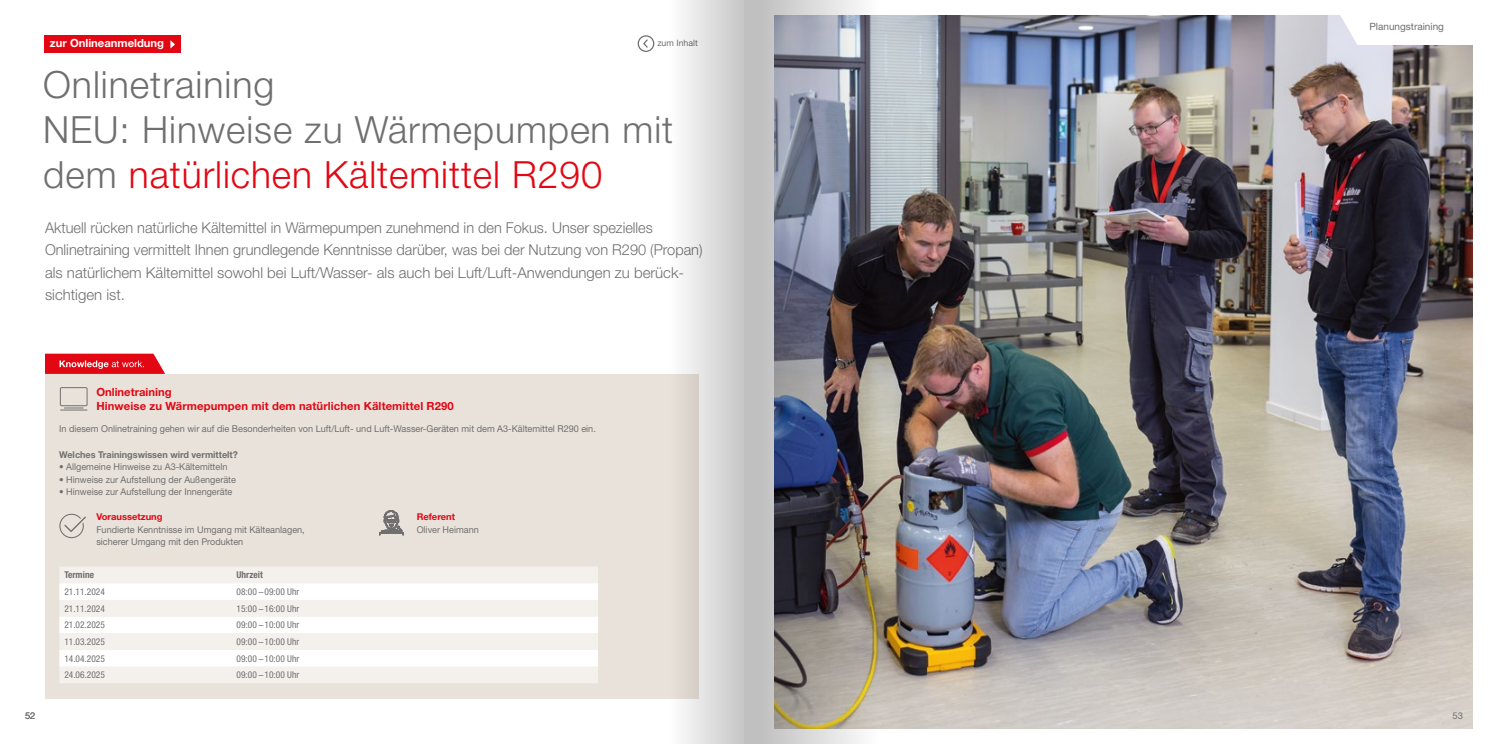
<style>
.page{position:relative;width:1488px;height:744px;background:#fff}
.page>*{position:absolute;margin:0;border:0;box-sizing:border-box;transform-origin:0 0}
.t1{font:300 37.5px/45px "Helvetica Neue LT Pro";letter-spacing:.025em;color:#706f6f}
.t2{font:300 15px/22.5px "Helvetica Neue LT Pro";color:#706f6f}
.t3{font:700 11.25px/13.5px "Helvetica Neue LT Pro";letter-spacing:.01em;color:#e30613}
.t4{font:700 11.25px "Helvetica Neue LT Pro";color:#fff}
.t5{font:10px "Helvetica Neue LT Pro";color:#706f6f}
.t6{font:9.38px/12.5px "Helvetica Neue LT Pro";color:#706f6f}
.t7{font:condensed 9.38px "Helvetica Neue LT Pro";color:#706f6f}
.t8{font:700 9.38px "Helvetica Neue LT Pro";color:#706f6f}
.t9{font:700 9.38px "Helvetica Neue LT Pro";color:#e30613}
.t10{font:700 condensed 9.38px "Helvetica Neue LT Pro";color:#706f6f}
.t11{font:8.75px "Helvetica Neue LT Pro";color:#706f6f}
.s1{color:#e30613}
</style>
<div class="page">
<img style="left:885px;top:16px;width:587px;height:712px">
<svg style="left:1339px;top:15px;width:133px;height:30px"></svg>
<div style="left:45px;top:374px;width:654px;height:324px;background:#e8e2da"></div>
<svg style="left:45px;top:354px;width:120px;height:20px;background:#e62732"></svg>
<svg style="left:379px;top:510px;width:25px;height:25px"></svg>
<div style="left:59px;top:567px;width:528px;height:116px;background:#f4f0ec"></div>
<svg style="left:59px;top:583px;width:528px;height:84px;background:#faf8f6"></svg>
<svg style="left:59px;top:514px;width:27px;height:24px"></svg>
<div style="left:60px;top:387px;width:27px;height:19px;border:1px solid #706f6f"></div>
<svg style="left:61px;top:407px;width:26px;height:3px"></svg>
<div style="left:45px;top:35px;width:136px;height:17px;background:#e30613"></div>
<svg style="left:170px;top:40px;width:5px;height:9px"></svg>
<svg style="left:587px;top:0;width:157px;height:744px"></svg>
<img style="left:744px;top:0;width:141px;height:744px">
<p class="t4" style="left:50px;top:36px;width:116px">zur Onlineanmeldung</p>
<p class="t11" style="left:657px;top:38px;width:42px">zum Inhalt</p>
<h1 class="t1" style="left:43px;top:61px;width:631px">Onlinetraining<br>NEU: Hinweise zu Wärmepumpen mit dem <span class="s1">natürlichen Kältemittel R290</span></h1>
<p class="t2" style="left:45px;top:216px;width:659px">Aktuell rücken natürliche Kältemittel in Wärmepumpen zunehmend in den Fokus. Unser spezielles Onlinetraining vermittelt Ihnen grundlegende Kenntnisse darüber, was bei der Nutzung von R290 (Propan) als natürlichem Kältemittel sowohl bei Luft/Wasser- als auch bei Luft/Luft-Anwendungen zu berück&shy;sichtigen ist.</p>
<p class="t3" style="left:96px;top:385px;width:359px">Onlinetraining<br>Hinweise zu Wärmepumpen mit dem natürlichen Kältemittel R290</p>
<p class="t6" style="left:59px;top:422px;width:538px">In diesem Onlinetraining gehen wir auf die Besonderheiten von Luft/Luft- und Luft-Wasser-Geräten mit dem A3-Kältemittel R290 ein.</p>
<p class="t8" style="left:59px;top:448px;width:180px">Welches Trainingswissen wird vermittelt?</p>
<p class="t6" style="left:59px;top:460px;width:170px">• Allgemeine Hinweise zu A3-Kältemitteln</p>
<p class="t6" style="left:59px;top:473px;width:178px">• Hinweise zur Aufstellung der Außengeräte</p>
<p class="t6" style="left:59px;top:485px;width:175px">• Hinweise zur Aufstellung der Innengeräte</p>
<p class="t9" style="left:96px;top:511px;width:68px">Voraussetzung</p>
<p class="t6" style="left:96px;top:523px;width:210px">Fundierte Kenntnisse im Umgang mit Kälteanlagen, sicherer Umgang mit den Produkten</p>
<p class="t9" style="left:417px;top:511px;width:40px">Referent</p>
<p class="t6" style="left:417px;top:523px;width:64px">Oliver Heimann</p>
<p class="t10" style="left:64px;top:569px;width:31px">Termine</p>
<p class="t10" style="left:237px;top:569px;width:28px">Uhrzeit</p>
<p class="t7" style="left:64px;top:586px;width:42px">21.11.2024</p>
<p class="t7" style="left:237px;top:586px;width:64px">08:00 – 09:00 Uhr</p>
<p class="t7" style="left:64px;top:603px;width:42px">21.11.2024</p>
<p class="t7" style="left:237px;top:603px;width:64px">15:00 – 16:00 Uhr</p>
<p class="t7" style="left:64px;top:619px;width:42px">21.02.2025</p>
<p class="t7" style="left:237px;top:619px;width:64px">09:00 – 10:00 Uhr</p>
<p class="t7" style="left:64px;top:636px;width:42px">11.03.2025</p>
<p class="t7" style="left:237px;top:636px;width:64px">09:00 – 10:00 Uhr</p>
<p class="t7" style="left:64px;top:653px;width:42px">14.04.2025</p>
<p class="t7" style="left:237px;top:653px;width:64px">09:00 – 10:00 Uhr</p>
<p class="t7" style="left:64px;top:669px;width:42px">24.06.2025</p>
<p class="t7" style="left:237px;top:669px;width:64px">09:00 – 10:00 Uhr</p>
<p class="t5" style="left:1369px;top:20px;width:76px">Planungstraining</p>
<p class="t6" style="left:25px;top:709px;width:12px">52</p>
<p class="t6" style="left:1452px;top:709px;width:12px">53</p>
</div>
